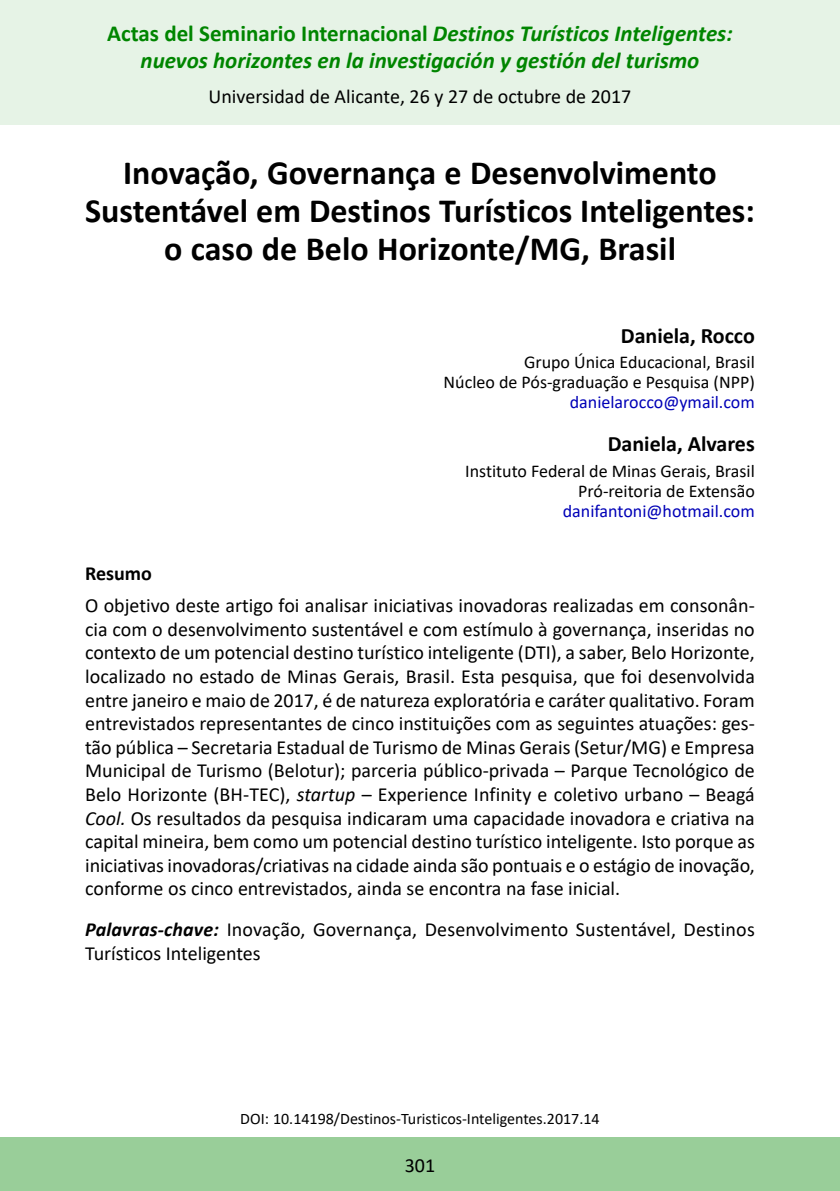
<style>
.page{position:relative;width:840px;height:1191px;background:#fff}
.page>*{position:absolute;margin:0;border:0;box-sizing:border-box;transform-origin:0 0}
.t1{font:700 34px/38px "Calibri";color:#000;text-align:center}
.t2{font:italic 700 23px/27.6px "Calibri";color:#008500;text-align:center}
.t3{font:700 22px "Calibri";color:#000}
.t4{font:20px/23.6px "Calibri";color:#000;text-align:justify}
.t5{font:700 20px "Calibri";color:#000}
.t6{font:18px/20px "Calibri";color:#000;text-align:right}
.t7{font:18px "Calibri";color:#0000b7}
.t8{font:16px "Calibri";color:#000}
.s1{font-style:normal}
.s2{font-style:italic}
.s3{font-weight:700;font-style:italic}
</style>
<div class="page">
<div style="left:0;top:0;width:839px;height:125px;background:#e6f3e6"></div>
<div style="left:0;top:1137px;width:839px;height:54px;background:#99ce99"></div>
<p class="t2" style="left:107px;top:19px;width:626px"><span class="s1">Actas del Seminario Internacional</span> Destinos Turísticos Inteligentes: nuevos horizontes en la investigación y gestión del turismo</p>
<p class="t4" style="left:208px;top:84px;width:424px">Universidad de Alicante, 26 y 27 de octubre de 2017</p>
<h1 class="t1" style="left:85px;top:154px;width:670px">Inovação, Governança e Desenvolvimento<br>Sustentável em Destinos Turísticos Inteligentes: o caso de Belo Horizonte/MG, Brasil</h1>
<p class="t3" style="left:620px;top:320px;width:135px">Daniela, Rocco</p>
<p class="t6" style="left:443px;top:352px;width:312px">Grupo Única Educacional, Brasil<br>Núcleo de Pós-graduação e Pesquisa (NPP)</p>
<p class="t7" style="left:569px;top:390px;width:186px">danielarocco@ymail.com</p>
<p class="t3" style="left:607px;top:428px;width:149px">Daniela, Alvares</p>
<p class="t6" style="left:465px;top:460px;width:291px">Instituto Federal de Minas Gerais, Brasil<br>Pró-reitoria de Extensão</p>
<p class="t7" style="left:562px;top:498px;width:193px">danifantoni@hotmail.com</p>
<p class="t5" style="left:85px;top:559px;width:68px">Resumo</p>
<p class="t4" style="left:85px;top:593px;width:671px">O objetivo deste artigo foi analisar iniciativas inovadoras realizadas em consonân&shy;cia com o desenvolvimento sustentável e com estímulo à governança, inseridas no contexto de um potencial destino turístico inteligente (DTI), a saber, Belo Horizonte, localizado no estado de Minas Gerais, Brasil. Esta pesquisa, que foi desenvolvida entre janeiro e maio de 2017, é de natureza exploratória e caráter qualitativo. Foram entrevistados representantes de cinco instituições com as seguintes atuações: ges&shy;tão pública – Secretaria Estadual de Turismo de Minas Gerais (Setur/MG) e Empresa Municipal de Turismo (Belotur); parceria público-privada – Parque Tecnológico de Belo Horizonte (BH-TEC), <span class="s2">startup</span> – Experience Infinity e coletivo urbano – Beagá <span class="s2">Cool.</span> Os resultados da pesquisa indicaram uma capacidade inovadora e criativa na capital mineira, bem como um potencial destino turístico inteligente. Isto porque as iniciativas inovadoras/criativas na cidade ainda são pontuais e o estágio de inovação, conforme os cinco entrevistados, ainda se encontra na fase inicial.</p>
<p class="t4" style="left:85px;top:917px;width:670px"><span class="s3">Palavras-chave:</span> Inovação, Governança, Desenvolvimento Sustentável, Destinos<br>Turísticos Inteligentes</p>
<p class="t8" style="left:240px;top:1107px;width:360px">DOI: 10.14198/Destinos-Turisticos-Inteligentes.2017.14</p>
<p class="t4" style="left:404px;top:1152px;width:32px">301</p>
</div>
